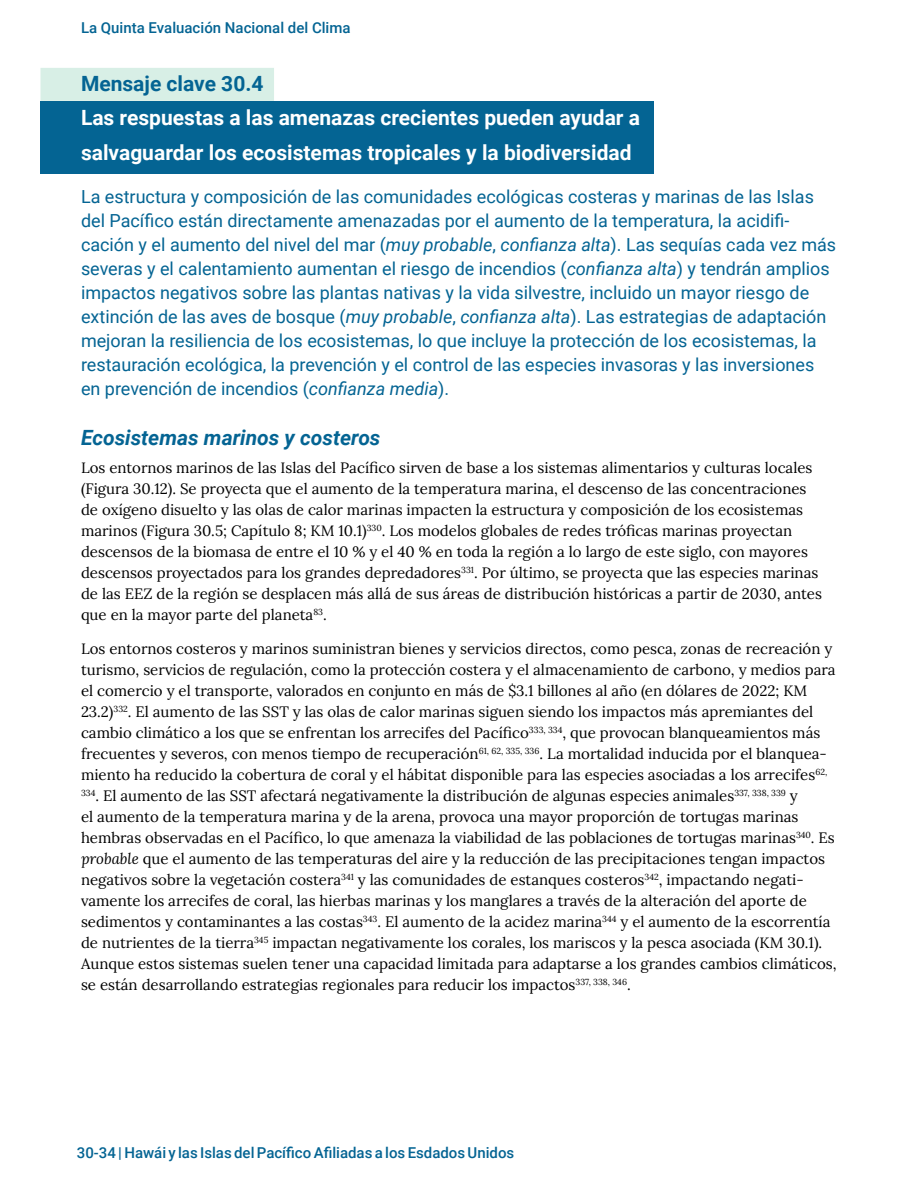
<style>
.page{position:relative;width:918px;height:1188px;background:#fff}
.page>*{position:absolute;margin:0;border:0;box-sizing:border-box;transform-origin:0 0}
.t1{font:700 21px/34.5px "Roboto";color:#fff}
.t2{font:italic 700 21px "Roboto";color:#046493}
.t3{font:700 21px "Roboto";color:#046493}
.t4{font:18px/24px "Roboto";color:#046493}
.t5{font:15px/21px "Lora";color:#000}
.t6{font:500 15px "Roboto";color:#046493}
.s1{font-style:italic}
</style>
<div class="page">
<div style="left:40px;top:102px;width:614px;height:72px;background:#046493"></div>
<div style="left:40px;top:68px;width:234px;height:33px;background:#d8efe6"></div>
<p class="t6" style="left:81px;top:17px;width:271px">La Quinta Evaluación Nacional del Clima</p>
<h1 class="t3" style="left:81px;top:69px;width:184px">Mensaje clave 30.4</h1>
<h1 class="t1" style="left:81px;top:100px;width:561px">Las respuestas a las amenazas crecientes pueden ayudar a salvaguardar los ecosistemas tropicales y la biodiversidad</h1>
<p class="t4" style="left:81px;top:184px;width:757px">La estructura y composición de las comunidades ecológicas costeras y marinas de las Islas del Pacífico están directamente amenazadas por el aumento de la temperatura, la acidifi&shy;cación y el aumento del nivel del mar (<span class="s1">muy probable</span>, <span class="s1">confianza alta</span>). Las sequías cada vez más severas y el calentamiento aumentan el riesgo de incendios (<span class="s1">confianza alta</span>) y tendrán amplios impactos negativos sobre las plantas nativas y la vida silvestre, incluido un mayor riesgo de extinción de las aves de bosque (<span class="s1">muy probable</span>, <span class="s1">confianza alta</span>). Las estrategias de adaptación mejoran la resiliencia de los ecosistemas, lo que incluye la protección de los ecosistemas, la restauración ecológica, la prevención y el control de las especies invasoras y las inversiones en prevención de incendios (<span class="s1">confianza media</span>).</p>
<h1 class="t2" style="left:81px;top:423px;width:301px">Ecosistemas marinos y costeros</h1>
<p class="t5" style="left:81px;top:456px;width:743px">Los entornos marinos de las Islas del Pacífico sirven de base a los sistemas alimentarios y culturas locales (Figura 30.12). Se proyecta que el aumento de la temperatura marina, el descenso de las concentraciones de oxígeno disuelto y las olas de calor marinas impacten la estructura y composición de los ecosistemas marinos (Figura 30.5; Capítulo 8; KM 10.1)<sup>330</sup>. Los modelos globales de redes tróficas marinas proyectan descensos de la biomasa de entre el 10 % y el 40 % en toda la región a lo largo de este siglo, con mayores descensos proyectados para los grandes depredadores<sup>331</sup>. Por último, se proyecta que las especies marinas de las EEZ de la región se desplacen más allá de sus áreas de distribución históricas a partir de 2030, antes que en la mayor parte del planeta<sup>83</sup>.</p>
<p class="t5" style="left:81px;top:637px;width:757px">Los entornos costeros y marinos suministran bienes y servicios directos, como pesca, zonas de recreación y turismo, servicios de regulación, como la protección costera y el almacenamiento de carbono, y medios para el comercio y el transporte, valorados en conjunto en más de $3.1 billones al año (en dólares de 2022; KM 23.2)<sup>332</sup>. El aumento de las SST y las olas de calor marinas siguen siendo los impactos más apremiantes del cambio climático a los que se enfrentan los arrecifes del Pacífico<sup>333,</sup> <sup>334</sup>, que provocan blanqueamientos más frecuentes y severos, con menos tiempo de recuperación<sup>61,</sup> <sup>62,</sup> <sup>335,</sup> <sup>336</sup>. La mortalidad inducida por el blanquea&shy;miento ha reducido la cobertura de coral y el hábitat disponible para las especies asociadas a los arrecifes<sup>62, 334</sup>. El aumento de las SST afectará negativamente la distribución de algunas especies animales<sup>337,</sup> <sup>338,</sup> <sup>339</sup> y<br>el aumento de la temperatura marina y de la arena, provoca una mayor proporción de tortugas marinas hembras observadas en el Pacífico, lo que amenaza la viabilidad de las poblaciones de tortugas marinas<sup>340</sup>. Es <span class="s1">probable</span> que el aumento de las temperaturas del aire y la reducción de las precipitaciones tengan impactos negativos sobre la vegetación costera<sup>341</sup> y las comunidades de estanques costeros<sup>342</sup>, impactando negati&shy;vamente los arrecifes de coral, las hierbas marinas y los manglares a través de la alteración del aporte de sedimentos y contaminantes a las costas<sup>343</sup>. El aumento de la acidez marina<sup>344</sup> y el aumento de la escorrentía de nutrientes de la tierra<sup>345</sup> impactan negativamente los corales, los mariscos y la pesca asociada (KM 30.1).<br>Aunque estos sistemas suelen tener una capacidad limitada para adaptarse a los grandes cambios climáticos, se están desarrollando estrategias regionales para reducir los impactos<sup>337,</sup> <sup>338,</sup> <sup>346</sup>.</p>
<p class="t6" style="left:77px;top:1143px;width:439px">30-34 | Hawái y las Islas del Pacífico Afiliadas a los Esdados Unidos</p>
</div>
